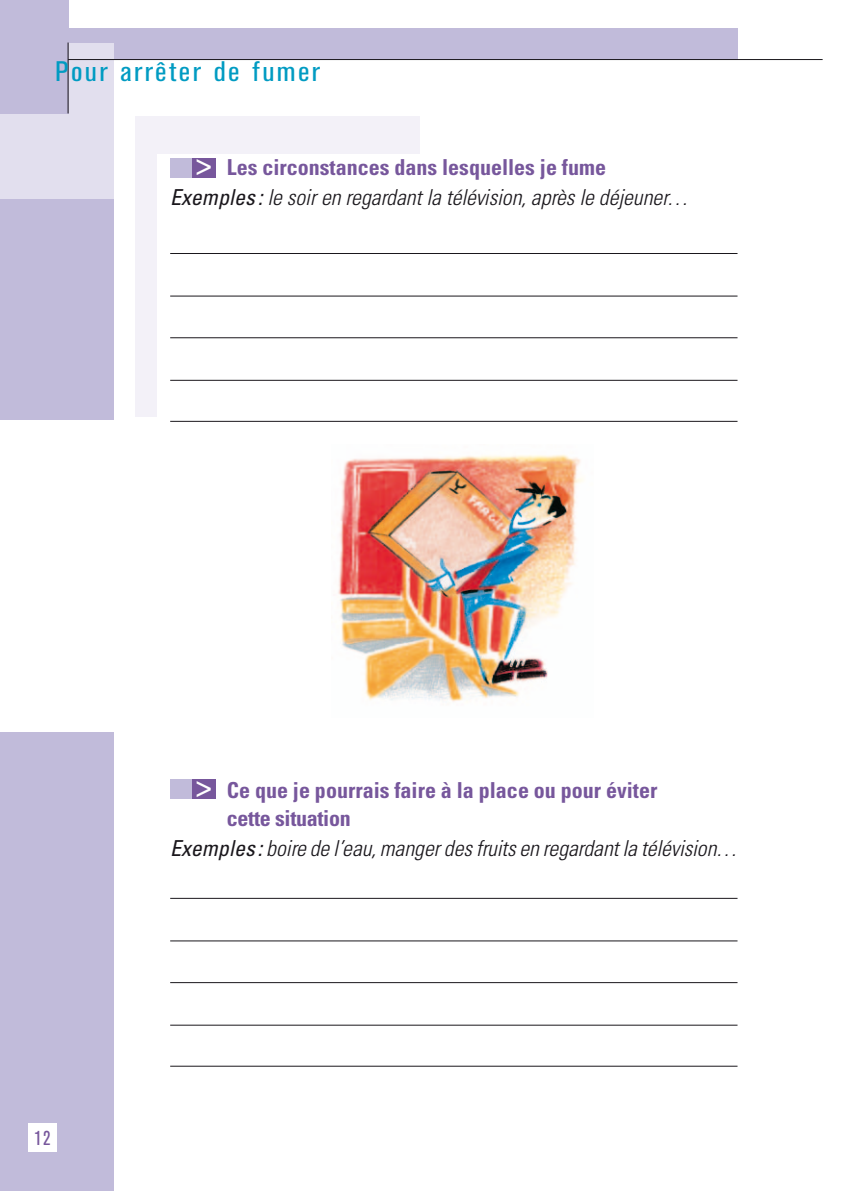
<style>
.page{position:relative;width:851px;height:1191px;background:#fff}
.page>*{position:absolute;margin:0;border:0;box-sizing:border-box;transform-origin:0 0}
.t1{font:condensed 28px "Akzidenz Grotesk BE";letter-spacing:.075em;color:#009bc2;scale:1.15 1}
.t2{font:500 condensed 28px "Akzidenz Grotesk BE";color:#fff}
.t3{font:italic 300 condensed 22px/30px "Univers";letter-spacing:-.005em;color:#1a171c}
.t4{font:700 condensed 22px/28px "Univers";color:#77579c}
.t5{font:condensed 20px "Akzidenz Grotesk BE";color:#77579c}
.s1{font-weight:700;font-style:normal;color:#77579c}
.s2{font-weight:400}
</style>
<div class="page">
<div style="left:0;top:45px;width:113px;height:1146px;background:#c1bbda"></div>
<div style="left:0;top:420px;width:125px;height:311px;background:#fff"></div>
<div style="left:0;top:28px;width:737px;height:32px;background:#c1bbda"></div>
<div style="left:0;top:43px;width:113px;height:155px;background:#e2dfee"></div>
<div style="left:0;top:0;width:68px;height:113px;background:#c1bbda"></div>
<hr style="left:68px;top:43px;width:1px;height:70px;background:#1a171c">
<hr style="left:68px;top:59px;width:754px;height:1px;background:#1a171c">
<hr style="left:850px;top:420px;width:1px;height:311px;background:#c1bbda">
<div style="left:134px;top:116px;width:635px;height:301px;background:#f3f1f8"></div>
<div style="left:420px;top:101px;width:361px;height:183px;background:#fff"></div>
<div style="left:157px;top:154px;width:665px;height:379px;background:#fff"></div>
<img style="left:338px;top:454px;width:245px;height:248px">
<hr style="left:170px;top:253px;width:567px;height:1px;background:#1a171c">
<hr style="left:170px;top:380px;width:567px;height:1px;background:#1a171c">
<hr style="left:170px;top:295px;width:567px;height:1px;background:#1a171c">
<hr style="left:170px;top:421px;width:567px;height:1px;background:#1a171c">
<hr style="left:170px;top:337px;width:567px;height:1px;background:#1a171c">
<hr style="left:170px;top:898px;width:567px;height:1px;background:#1a171c">
<hr style="left:170px;top:1024px;width:567px;height:1px;background:#1a171c">
<hr style="left:170px;top:940px;width:567px;height:1px;background:#1a171c">
<hr style="left:170px;top:1065px;width:567px;height:1px;background:#1a171c">
<hr style="left:170px;top:982px;width:567px;height:1px;background:#1a171c">
<div style="left:191px;top:158px;width:24px;height:19px;background:#77579c"></div>
<div style="left:170px;top:158px;width:21px;height:19px;background:#c1bbda"></div>
<div style="left:191px;top:779px;width:24px;height:20px;background:#77579c"></div>
<div style="left:170px;top:779px;width:21px;height:20px;background:#c1bbda"></div>
<div style="left:28px;top:1123px;width:29px;height:28px;background:#fff"></div>
<p class="t1" style="left:55px;top:55px;width:231px">Pour arrêter de fumer</p>
<p class="t3" style="left:170px;top:152px;width:520px;text-indent:57px"><span class="s1">Les circonstances dans lesquelles je fume<br></span><span class="s2">Exemples :</span> le soir en regardant la télévision, après le déjeuner…</p>
<p class="t2" style="left:197px;top:152px;width:15px">&gt;</p>
<p class="t5" style="left:35px;top:1126px;width:17px">12</p>
<p class="t2" style="left:197px;top:774px;width:15px">&gt;</p>
<p class="t4" style="left:227px;top:775px;width:432px">Ce que je pourrais faire à la place ou pour éviter cette situation</p>
<p class="t3" style="left:170px;top:832px;width:568px"><span class="s2">Exemples :</span> boire de l’eau, manger des fruits en regardant la télévision…</p>
</div>
